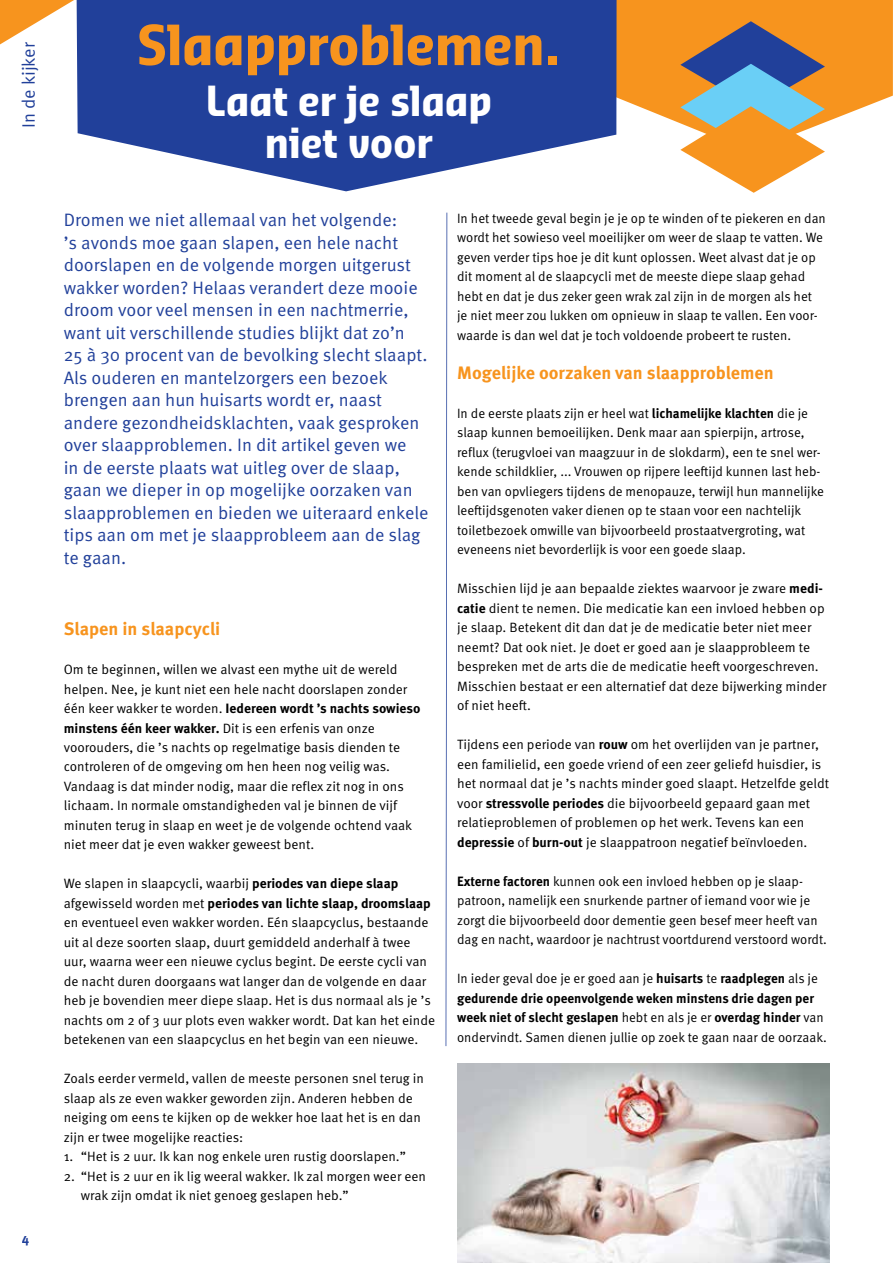
<style>
.page{position:relative;width:893px;height:1263px;background:#fff}
.page>*{position:absolute;margin:0;border:0;box-sizing:border-box;transform-origin:0 0}
.t1{font:700 54px "Sansa Con Pro";color:#f7941e}
.t2{font:700 40.5px/42px "Sansa Con Pro";color:#fff;text-align:center}
.t3{font:18px/22.5px "Meta OT Norm";color:#21409a}
.t4{font:700 18px "Meta OT";color:#f7941e}
.t5{font:13.5px/19.5px "Meta OT Norm";color:#000}
.t6{font:700 13.5px/19.5px "Meta OT";color:#000}
.t7{font:700 13.5px "Meta OT";color:#21409a}
.s1{font-family:"Meta OT Norm";font-weight:400}
.s2{font-family:"Meta OT";font-weight:700}
</style>
<div class="page">
<svg style="left:77px;top:0;width:531px;height:191px;background:#415ba8"></svg>
<svg style="left:0;top:0;width:74px;height:44px"></svg>
<svg style="left:608px;top:0;width:285px;height:193px"></svg>
<svg style="left:446px;top:213px;width:1px;height:833px"></svg>
<img style="left:457px;top:1063px;width:372px;height:200px">
<h3 class="t3" style="left:18px;top:128px;width:87px;rotate:-90deg">In de kijker</h3>
<p class="t7" style="left:22px;top:1230px;width:9px">4</p>
<h1 class="t1" style="left:137px;top:8px;width:425px">Slaapproblemen.</h1>
<h2 class="t2" style="left:206px;top:79px;width:287px">Laat er je slaap niet voor</h2>
<p class="t3" style="left:64px;top:209px;width:366px">Dromen we niet allemaal van het volgende:<br>’s avonds moe gaan slapen, een hele nacht doorslapen en de volgende morgen uitgerust wakker worden? Helaas verandert deze mooie droom voor veel mensen in een nachtmerrie, want uit verschillende studies blijkt dat zo’n<br>25 à 30 procent van de bevolking slecht slaapt.<br>Als ouderen en mantelzorgers een bezoek brengen aan hun huisarts wordt er, naast andere gezondheidsklachten, vaak gesproken over slaapproblemen. In dit artikel geven we<br>in de eerste plaats wat uitleg over de slaap, gaan we dieper in op mogelijke oorzaken van slaapproblemen en bieden we uiteraard enkele tips aan om met je slaapprobleem aan de slag te gaan.</p>
<h3 class="t4" style="left:64px;top:617px;width:158px">Slapen in slaapcycli</h3>
<p class="t5" style="left:64px;top:660px;width:345px">Om te beginnen, willen we alvast een mythe uit de wereld helpen. Nee, je kunt niet een hele nacht doorslapen zonder</p>
<p class="t6" style="left:64px;top:699px;width:358px"><span class="s1">één keer wakker te worden.</span> Iedereen wordt ’s nachts sowieso minstens één keer wakker. <span class="s1">Dit is een erfenis van onze</span></p>
<p class="t5" style="left:64px;top:738px;width:350px">voorouders, die ’s nachts op regelmatige basis dienden te controleren of de omgeving om hen heen nog veilig was.<br>Vandaag is dat minder nodig, maar die reflex zit nog in ons lichaam. In normale omstandigheden val je binnen de vijf minuten terug in slaap en weet je de volgende ochtend vaak niet meer dat je even wakker geweest bent.</p>
<p class="t5" style="left:64px;top:874px;width:336px">We slapen in slaapcycli, waarbij <span class="s2">periodes van diepe slaap</span></p>
<p class="t6" style="left:64px;top:894px;width:368px"><span class="s1">afgewisseld worden met</span> periodes van lichte slaap, droomslaap</p>
<p class="t5" style="left:64px;top:913px;width:373px">en eventueel even wakker worden. Eén slaapcyclus, bestaande uit al deze soorten slaap, duurt gemiddeld anderhalf à twee uur, waarna weer een nieuwe cyclus begint. De eerste cycli van de nacht duren doorgaans wat langer dan de volgende en daar heb je bovendien meer diepe slaap. Het is dus normaal als je ’s nachts om 2 of 3 uur plots even wakker wordt. Dat kan het einde betekenen van een slaapcyclus en het begin van een nieuwe.</p>
<p class="t5" style="left:64px;top:1069px;width:362px">Zoals eerder vermeld, vallen de meeste personen snel terug in slaap als ze even wakker geworden zijn. Anderen hebben de neiging om eens te kijken op de wekker hoe laat het is en dan zijn er twee mogelijke reacties:</p>
<p class="t5" style="left:64px;top:1147px;width:344px">1. “Het is 2 uur. Ik kan nog enkele uren rustig doorslapen.”</p>
<p class="t5" style="left:81px;top:1167px;width:347px;text-indent:-17px">2. “Het is 2 uur en ik lig weeral wakker. Ik zal morgen weer een wrak zijn omdat ik niet genoeg geslapen heb.”</p>
<p class="t5" style="left:457px;top:209px;width:370px">In het tweede geval begin je je op te winden of te piekeren en dan wordt het sowieso veel moeilijker om weer de slaap te vatten. We geven verder tips hoe je dit kunt oplossen. Weet alvast dat je op dit moment al de slaapcycli met de meeste diepe slaap gehad hebt en dat je dus zeker geen wrak zal zijn in de morgen als het<br>je niet meer zou lukken om opnieuw in slaap te vallen. Een voor&shy;waarde is dan wel dat je toch voldoende probeert te rusten.</p>
<h3 class="t4" style="left:457px;top:361px;width:318px">Mogelijke oorzaken van slaapproblemen</h3>
<p class="t5" style="left:457px;top:404px;width:368px">In de eerste plaats zijn er heel wat <span class="s2">lichamelijke klachten</span> die je slaap kunnen bemoeilijken. Denk maar aan spierpijn, artrose, reflux (terugvloei van maagzuur in de slokdarm), een te snel wer&shy;kende schildklier, ... Vrouwen op rijpere leeftijd kunnen last heb&shy;ben van opvliegers tijdens de menopauze, terwijl hun mannelijke leeftijdsgenoten vaker dienen op te staan voor een nachtelijk toiletbezoek omwille van bijvoorbeeld prostaatvergroting, wat eveneens niet bevorderlijk is voor een goede slaap.</p>
<p class="t5" style="left:457px;top:579px;width:371px">Misschien lijd je aan bepaalde ziektes waarvoor je zware <span class="s2">medi&shy;catie</span> dient te nemen. Die medicatie kan een invloed hebben op je slaap. Betekent dit dan dat je de medicatie beter niet meer neemt? Dat ook niet. Je doet er goed aan je slaapprobleem te bespreken met de arts die de medicatie heeft voorgeschreven.<br>Misschien bestaat er een alternatief dat deze bijwerking minder of niet heeft.</p>
<p class="t5" style="left:457px;top:735px;width:373px">Tijdens een periode van <span class="s2">rouw</span> om het overlijden van je partner, een familielid, een goede vriend of een zeer geliefd huisdier, is het normaal dat je ’s nachts minder goed slaapt. Hetzelfde geldt voor <span class="s2">stressvolle periodes</span> die bijvoorbeeld gepaard gaan met relatieproblemen of problemen op het werk. Tevens kan een <span class="s2">depressie</span> of <span class="s2">burn-out</span> je slaappatroon negatief beïnvloeden.</p>
<p class="t5" style="left:457px;top:872px;width:371px"><span class="s2">Externe factoren</span> kunnen ook een invloed hebben op je slaap&shy;patroon, namelijk een snurkende partner of iemand voor wie je zorgt die bijvoorbeeld door dementie geen besef meer heeft van dag en nacht, waardoor je nachtrust voortdurend verstoord wordt.</p>
<p class="t5" style="left:457px;top:969px;width:362px">In ieder geval doe je er goed aan je <span class="s2">huisarts</span> te <span class="s2">raadplegen</span> als je</p>
<p class="t6" style="left:457px;top:988px;width:368px">gedurende drie opeenvolgende weken minstens drie dagen per week niet of slecht geslapen <span class="s1">hebt en als je er</span> overdag hinder <span class="s1">van</span></p>
<p class="t5" style="left:457px;top:1027px;width:371px">ondervindt. Samen dienen jullie op zoek te gaan naar de oorzaak.</p>
</div>
